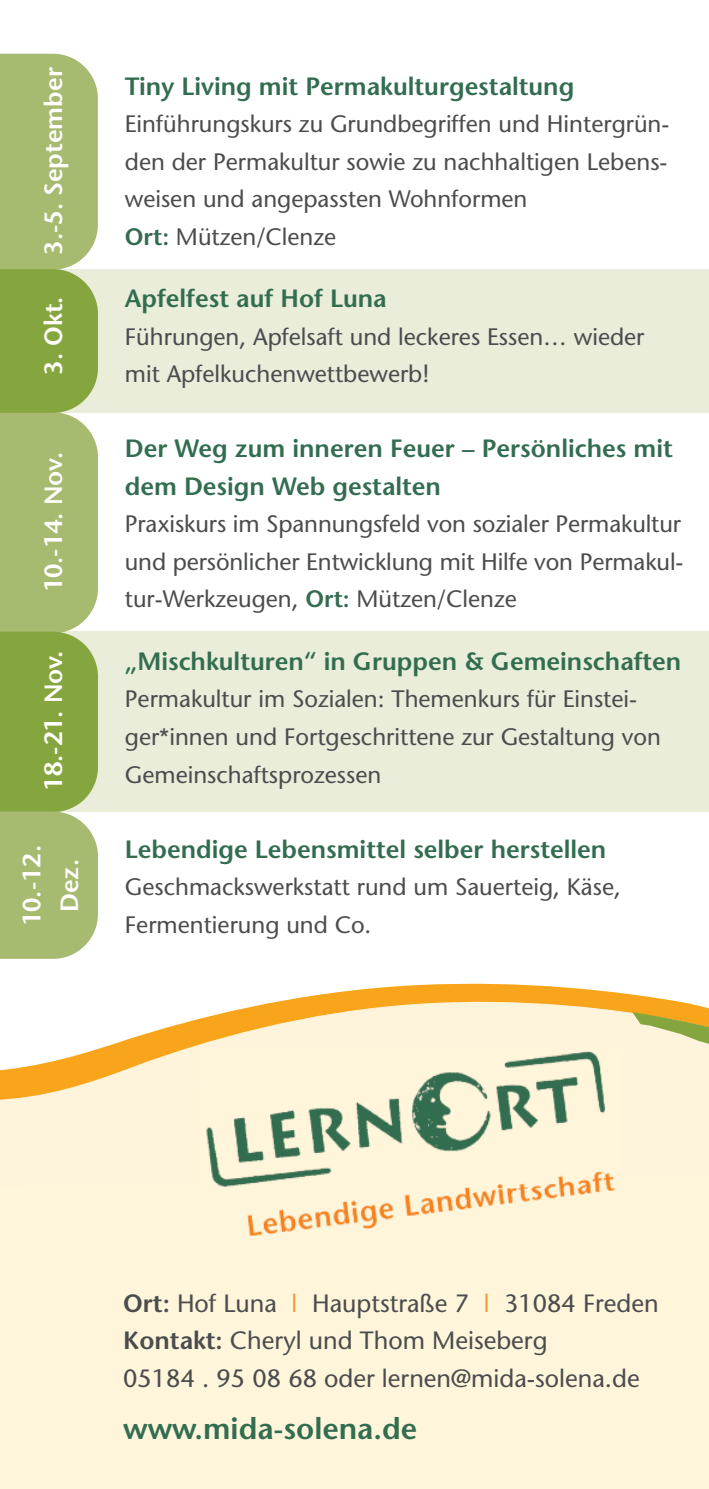
<style>
.page{position:relative;width:709px;height:1489px;background:#fff}
.page>*{position:absolute;margin:0;border:0;box-sizing:border-box;transform-origin:0 0}
.t1{font:600 30px "Stone Sans";color:#336d50}
.t2{font:600 25px/37.5px "Stone Sans";color:#336d50}
.t3{font:25px/37.5px "Stone Sans";color:#4b4c4d}
.t4{font:600 25px/37.5px "Stone Sans";color:#fff;text-align:center}
.t5{font:23.75px/37.5px "Stone Sans";color:#4b4c4d}
.s1{font-weight:600;color:#336d50}
.s2{font-weight:600}
.s3{font-weight:600;color:#f6923c}
</style>
<div class="page">
<div style="left:0;top:631px;width:709px;height:181px;background:#e9edda"></div>
<div style="left:0;top:1188px;width:709px;height:300px;background:#fef5db"></div>
<svg style="left:299px;top:983px;width:357px;height:15px;fill:#f9a51b"></svg>
<svg style="left:0;top:998px;width:709px;height:190px"></svg>
<svg style="left:632px;top:1012px;width:77px;height:51px;background:#e0d69a"></svg>
<img style="left:199px;top:1046px;width:423px;height:200px">
<img style="left:527px;top:1046px;width:95px;height:6px">
<div style="left:199px;top:1046px;width:200px;height:36px;background:#fef5db"></div>
<div style="left:0;top:269px;width:709px;height:144px;background:#e9edda"></div>
<svg style="left:0;top:54px;width:98px;height:904px;background:#9eb665"></svg>
<p class="t4" style="left:37px;top:255px;width:189px;rotate:-90deg">3.-5. September</p>
<p class="t4" style="left:37px;top:374px;width:80px;rotate:-90deg">3. Okt.</p>
<p class="t4" style="left:37px;top:592px;width:142px;rotate:-90deg">10.-14. Nov.</p>
<p class="t4" style="left:37px;top:790px;width:142px;rotate:-90deg">18.-21. Nov.</p>
<p class="t4" style="left:16px;top:926px;width:83px;rotate:-90deg">10.-12.<br>Dez.</p>
<p class="t2" style="left:125px;top:70px;width:451px">Tiny Living mit Permakulturgestaltung</p>
<p class="t5" style="left:125px;top:108px;width:546px">Einführungskurs zu Grundbegriffen und Hintergrün&shy;den der Permakultur sowie zu nachhaltigen Lebens&shy;weisen und angepassten Wohnformen<br><span class="s1">Ort:</span> Mützen/Clenze</p>
<p class="t2" style="left:125px;top:282px;width:263px">Apfelfest auf Hof Luna</p>
<p class="t5" style="left:125px;top:320px;width:521px">Führungen, Apfelsaft und leckeres Essen… wieder mit Apfelkuchenwettbewerb!</p>
<p class="t2" style="left:125px;top:432px;width:549px">Der Weg zum inneren Feuer – Persönliches mit dem Design Web gestalten</p>
<p class="t5" style="left:125px;top:508px;width:560px;text-align:justify">Praxiskurs im Spannungsfeld von sozialer Permakultur und persönlicher Entwicklung mit Hilfe von Permakul&shy;tur-Werkzeugen, <span class="s1">Ort:</span> Mützen/Clenze</p>
<p class="t2" style="left:125px;top:645px;width:558px">„Mischkulturen“ in Gruppen &amp; Gemeinschaften</p>
<p class="t5" style="left:125px;top:683px;width:537px">Permakultur im Sozialen: Themenkurs für Einstei&shy;ger*innen und Fortgeschrittene zur Gestaltung von<br>Gemeinschaftsprozessen</p>
<p class="t2" style="left:125px;top:832px;width:483px">Lebendige Lebensmittel selber herstellen</p>
<p class="t5" style="left:125px;top:870px;width:497px">Geschmackswerkstatt rund um Sauerteig, Käse,<br>Fermentierung und Co.</p>
<p class="t3" style="left:123px;top:1286px;width:537px"><span class="s2">Ort:</span> Hof Luna <span class="s3">|</span> Hauptstraße 7 <span class="s3">|</span> 31084 Freden<br><span class="s2">Kontakt:</span> Cheryl und Thom Meiseberg<br>05184 . 95 08 68 oder lernen@mida-solena.de</p>
<p class="t1" style="left:123px;top:1416px;width:295px">www.mida-solena.de</p>
</div>
